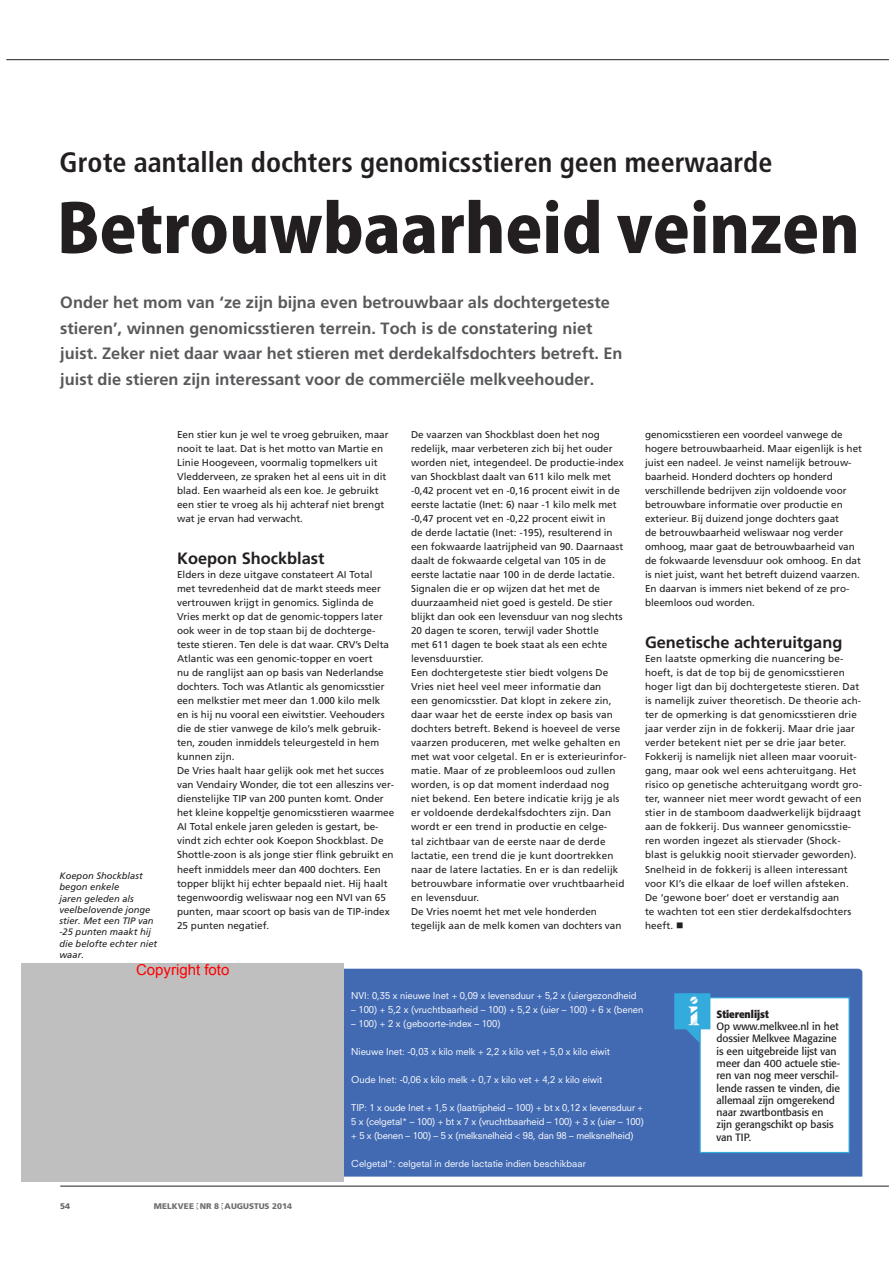
<style>
.page{position:relative;width:893px;height:1263px;background:#fff}
.page>*{position:absolute;margin:0;border:0;box-sizing:border-box;transform-origin:0 0}
.t1{font:66px "Koz Go Pro Heavy 90 msp RKSJ H";color:#231f20}
.t2{font:700 condensed 28.05px "Frutiger LT Std";color:#231f20}
.t3{font:700 16.35px/25.7px "Frutiger LT Std";color:#58595b}
.t4{font:700 16.35px "Frutiger LT Std";color:#231f20}
.t5{font:15px "Arial";color:#f00}
.t6{font:10.5px/12.3px "Formata";color:#231f20}
.t7{font:700 10.5px "Formata";color:#231f20;scale:.95 1}
.t8{font:9.9px/14.1px "Frutiger LT Std";color:#231f20}
.t9{font:9.3px/14.1px "Neuzeit SLT Std";color:#fff;text-align:justify}
.t10{font:italic 9.3px/11.2px "Frutiger LT Std";color:#231f20}
.t11{font:900 8.25px "Frutiger LT Std";color:#6d6e70}
.t12{font:900 8.25px "Frutiger LT Std";color:#636466}
</style>
<div class="page">
<hr style="left:60px;top:1186px;width:829px;height:1px;background:#231f20">
<hr style="left:6px;top:59px;width:883px;height:1px;background:#231f20">
<div style="left:344px;top:969px;width:518px;height:208px;background:#426ab3"></div>
<div style="left:700px;top:998px;width:149px;height:154px;background:#fff"></div>
<div style="left:699px;top:997px;width:151px;height:156px;border:1px solid #34abdd"></div>
<svg style="left:674px;top:993px;width:36px;height:50px;background:#53addb"></svg>
<div style="left:22px;top:963px;width:322px;height:218px;background:#bfbfbf"></div>
<h2 class="t2" style="left:60px;top:146px;width:714px">Grote aantallen dochters genomicsstieren geen meerwaarde</h2>
<h1 class="t1" style="left:57px;top:203px;width:804px">Betrouwbaarheid veinzen</h1>
<p class="t3" style="left:60px;top:290px;width:564px">Onder het mom van ‘ze zijn bijna even betrouwbaar als dochtergeteste stieren’, winnen genomicsstieren terrein. Toch is de constatering niet juist. Zeker niet daar waar het stieren met derdekalfsdochters betreft. En juist die stieren zijn interessant voor de commerciële melkveehouder.</p>
<p class="t10" style="left:59px;top:871px;width:99px">Koepon Shockblast begon enkele<br>jaren geleden als veelbelovende jonge stier. Met een TIP van -25 punten maakt hij die belofte echter niet waar.</p>
<p class="t8" style="left:177px;top:427px;width:213px">Een stier kun je wel te vroeg gebruiken, maar nooit te laat. Dat is het motto van Martie en Linie Hoogeveen, voormalig topmelkers uit Vledderveen, ze spraken het al eens uit in dit blad. Een waarheid als een koe. Je gebruikt een stier te vroeg als hij achteraf niet brengt wat je ervan had verwacht.</p>
<h3 class="t4" style="left:177px;top:551px;width:149px">Koepon Shockblast</h3>
<p class="t8" style="left:177px;top:568px;width:219px">Elders in deze uitgave constateert AI Total<br>met tevredenheid dat de markt steeds meer vertrouwen krijgt in genomics. Siglinda de Vries merkt op dat de genomic-toppers later ook weer in de top staan bij de dochterge&shy;teste stieren. Ten dele is dat waar. CRV’s Delta Atlantic was een genomic-topper en voert<br>nu de ranglijst aan op basis van Nederlandse dochters. Toch was Atlantic als genomicsstier een melkstier met meer dan 1.000 kilo melk en is hij nu vooral een eiwitstier. Veehouders die de stier vanwege de kilo’s melk gebruik&shy;ten, zouden inmiddels teleurgesteld in hem kunnen zijn.<br>De Vries haalt haar gelijk ook met het succes van Vendairy Wonder, die tot een alleszins ver&shy;dienstelijke TIP van 200 punten komt. Onder het kleine koppeltje genomicsstieren waarmee AI Total enkele jaren geleden is gestart, be&shy;vindt zich echter ook Koepon Shockblast. De Shottle-zoon is als jonge stier flink gebruikt en heeft inmiddels meer dan 400 dochters. Een topper blijkt hij echter bepaald niet. Hij haalt tegenwoordig weliswaar nog een NVI van 65 punten, maar scoort op basis van de TIP-index 25 punten negatief.</p>
<h3 class="t5" style="left:136px;top:959px;width:95px">Copyright foto</h3>
<p class="t8" style="left:411px;top:427px;width:217px">De vaarzen van Shockblast doen het nog redelijk, maar verbeteren zich bij het ouder worden niet, integendeel. De productie-index van Shockblast daalt van 611 kilo melk met -0,42 procent vet en -0,16 procent eiwit in de eerste lactatie (Inet: 6) naar -1 kilo melk met -0,47 procent vet en -0,22 procent eiwit in<br>de derde lactatie (Inet: -195), resulterend in een fokwaarde laatrijpheid van 90. Daarnaast daalt de fokwaarde celgetal van 105 in de eerste lactatie naar 100 in de derde lactatie.<br>Signalen die er op wijzen dat het met de duurzaamheid niet goed is gesteld. De stier blijkt dan ook een levensduur van nog slechts 20 dagen te scoren, terwijl vader Shottle<br>met 611 dagen te boek staat als een echte levensduurstier.<br>Een dochtergeteste stier biedt volgens De Vries niet heel veel meer informatie dan<br>een genomicsstier. Dat klopt in zekere zin, daar waar het de eerste index op basis van dochters betreft. Bekend is hoeveel de verse vaarzen produceren, met welke gehalten en met wat voor celgetal. En er is exterieurinfor&shy;matie. Maar of ze probleemloos oud zullen worden, is op dat moment inderdaad nog niet bekend. Een betere indicatie krijg je als er voldoende derdekalfsdochters zijn. Dan wordt er een trend in productie en celge-<br>tal zichtbaar van de eerste naar de derde lactatie, een trend die je kunt doortrekken naar de latere lactaties. En er is dan redelijk betrouwbare informatie over vruchtbaarheid en levensduur.<br>De Vries noemt het met vele honderden tegelijk aan de melk komen van dochters van</p>
<p class="t8" style="left:645px;top:428px;width:219px">genomicsstieren een voordeel vanwege de hogere betrouwbaarheid. Maar eigenlijk is het juist een nadeel. Je veinst namelijk betrouw&shy;baarheid. Honderd dochters op honderd verschillende bedrijven zijn voldoende voor betrouwbare informatie over productie en exterieur. Bij duizend jonge dochters gaat<br>de betrouwbaarheid weliswaar nog verder omhoog, maar gaat de betrouwbaarheid van de fokwaarde levensduur ook omhoog. En dat is niet juist, want het betreft duizend vaarzen.<br>En daarvan is immers niet bekend of ze pro&shy;bleemloos oud worden.</p>
<h3 class="t4" style="left:645px;top:635px;width:199px">Genetische achteruitgang</h3>
<p class="t8" style="left:645px;top:652px;width:218px">Een laatste opmerking die nuancering be&shy;hoeft, is dat de top bij de genomicsstieren hoger ligt dan bij dochtergeteste stieren. Dat is namelijk zuiver theoretisch. De theorie ach&shy;ter de opmerking is dat genomicsstieren drie jaar verder zijn in de fokkerij. Maar drie jaar verder betekent niet per se drie jaar beter.<br>Fokkerij is namelijk niet alleen maar vooruit&shy;gang, maar ook wel eens achteruitgang. Het risico op genetische achteruitgang wordt gro&shy;ter, wanneer niet meer wordt gewacht of een stier in de stamboom daadwerkelijk bijdraagt aan de fokkerij. Dus wanneer genomicsstie&shy;ren worden ingezet als stiervader (Shock&shy;blast is gelukkig nooit stiervader geworden).<br>Snelheid in de fokkerij is alleen interessant voor KI’s die elkaar de loef willen afsteken.<br>De ‘gewone boer’ doet er verstandig aan<br>te wachten tot een stier derdekalfsdochters heeft.</p>
<p class="t12" style="left:60px;top:1203px;width:12px">54</p>
<p class="t11" style="left:154px;top:1203px;width:140px">MELKVEE NR 8 AUGUSTUS 2014</p>
<p class="t9" style="left:351px;top:989px;width:287px">NVI: 0,35 x nieuwe Inet + 0,09 x levensduur + 5,2 x (uiergezondheid</p>
<p class="t9" style="left:351px;top:1003px;width:293px">– 100) + 5,2 x (vruchtbaarheid – 100) + 5,2 x (uier – 100) + 6 x (benen</p>
<p class="t9" style="left:351px;top:1017px;width:151px">– 100) + 2 x (geboorte-index – 100)</p>
<p class="t9" style="left:351px;top:1045px;width:260px">Nieuwe Inet: -0,03 x kilo melk + 2,2 x kilo vet + 5,0 x kilo eiwit</p>
<p class="t9" style="left:351px;top:1073px;width:252px">Oude Inet: -0,06 x kilo melk + 0,7 x kilo vet + 4,2 x kilo eiwit</p>
<p class="t9" style="left:351px;top:1101px;width:294px">TIP: 1 x oude Inet + 1,5 x (laatrijpheid – 100) + bt x 0,12 x levensduur + 5 x (celgetal* – 100) + bt x 7 x (vruchtbaarheid – 100) + 3 x (uier – 100) + 5 x (benen – 100) – 5 x (melksnelheid &lt; 98, dan 98 – melksnelheid)</p>
<p class="t9" style="left:351px;top:1157px;width:236px">Celgetal*: celgetal in derde lactatie indien beschikbaar</p>
<p class="t7" style="left:716px;top:1010px;width:57px">Stierenlijst</p>
<p class="t6" style="left:716px;top:1021px;width:125px">Op www.melkvee.nl in het dossier Melkvee Magazine is een uitgebreide lijst van meer dan 400 actuele stie&shy;ren van nog meer verschil&shy;lende rassen te vinden, die allemaal zijn omgerekend naar zwartbontbasis en zijn gerangschikt op basis van TIP.</p>
</div>
